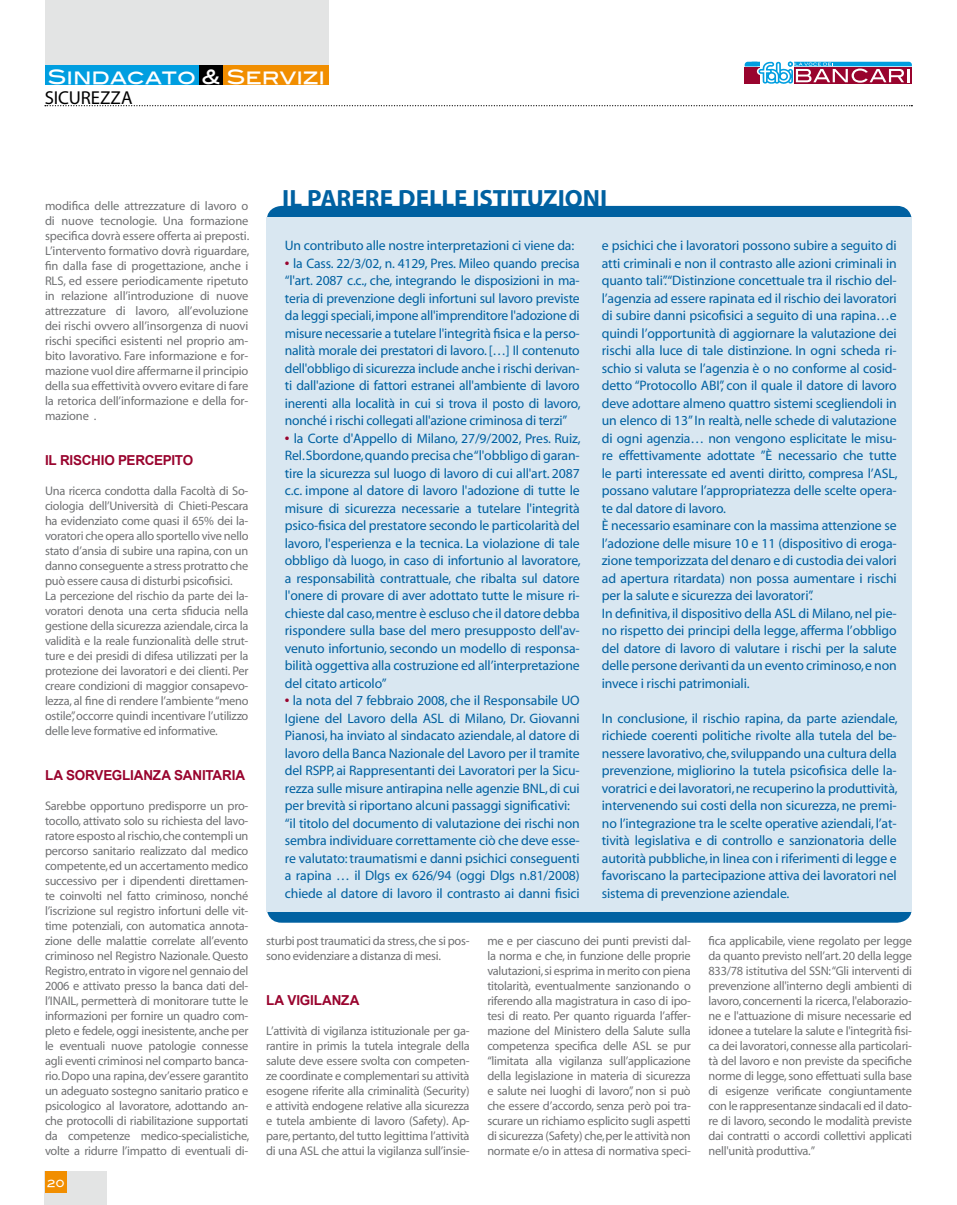
<style>
.page{position:relative;width:957px;height:1205px;background:#fff}
.page>*{position:absolute;margin:0;border:0;box-sizing:border-box;transform-origin:0 0}
.t1{font:700 25px "Myriad";color:#0061a1}
.t2{font:20px "Blair Md ITCTT Medium";color:#fff}
.t3{font:18.75px "Myriad";color:#000}
.t4{font:13.75px/17.5px "Myriad";letter-spacing:-.01em;color:#0061a1;text-align:justify}
.t5{font:700 13.75px "Arial";letter-spacing:-.015em;color:#99042e}
.t6{font:12.5px/15px "Myriad";letter-spacing:-.02em;color:#707173;text-align:justify}
.t7{font:10px "Blair Md ITCTT Medium";color:#fff}
.s1{font-weight:700;color:#99042e}
</style>
<div class="page">
<div style="left:45px;top:0;width:283px;height:71px;background:#e3e4e4"></div>
<div style="left:44px;top:1171px;width:62px;height:34px;background:#e3e4e4"></div>
<div style="left:45px;top:1171px;width:22px;height:22px;background:#f18e00"></div>
<svg style="left:744px;top:62px;width:168px;height:22px"></svg>
<svg style="left:45px;top:105px;width:867px;height:1px"></svg>
<div style="left:45px;top:65px;width:283px;height:19px;background:#f18e00"></div>
<div style="left:45px;top:65px;width:157px;height:19px;background:#009ee0"></div>
<div style="left:199px;top:65px;width:23px;height:19px;background:#000"></div>
<div style="left:267px;top:206px;width:645px;height:717px;background:#0061a1;border-radius:15px"></div>
<div style="left:267px;top:217px;width:645px;height:694px;background:#d9e7f1"></div>
<h2 class="t2" style="left:48px;top:65px;width:279px">SINDACATO &amp; SERVIZI</h2>
<h3 class="t3" style="left:45px;top:89px;width:20px">Sicurezza</h3>
<p class="t6" style="left:45px;top:199px;width:206px">modifica delle attrezzature di lavoro o di nuove tecnologie. Una formazione specifica dovrà essere offerta ai preposti.<br>L’intervento formativo dovrà riguardare, fin dalla fase di progettazione, anche i RLS, ed essere periodicamente ripetuto in relazione all’introduzione di nuove attrezzature di lavoro, all’evoluzione dei rischi ovvero all’insorgenza di nuovi rischi specifici esistenti nel proprio am&shy;bito lavorativo. Fare informazione e for&shy;mazione vuol dire affermarne il principio della sua effettività ovvero evitare di fare la retorica dell’informazione e della for&shy;mazione .</p>
<p class="t5" style="left:45px;top:452px;width:150px">IL RISCHIO PERCEPITO</p>
<p class="t6" style="left:45px;top:484px;width:205px;text-align:left">Una ricerca condotta dalla Facoltà di So&shy;ciologia dell’Università di Chieti-Pescara ha evidenziato come quasi il 65% dei la&shy;voratori che opera allo sportello vive nello stato d’ansia di subire una rapina, con un danno conseguente a stress protratto che può essere causa di disturbi psicofisici.<br>La percezione del rischio da parte dei la&shy;voratori denota una certa sfiducia nella gestione della sicurezza aziendale, circa la validità e la reale funzionalità delle strut&shy;ture e dei presidi di difesa utilizzati per la protezione dei lavoratori e dei clienti. Per creare condizioni di maggior consapevo&shy;lezza, al fine di rendere l’ambiente “meno ostile”, occorre quindi incentivare l’utilizzo delle leve formative ed informative.</p>
<p class="t5" style="left:45px;top:767px;width:202px">LA SORVEGLIANZA SANITARIA</p>
<p class="t6" style="left:45px;top:799px;width:206px">Sarebbe opportuno predisporre un pro&shy;tocollo, attivato solo su richiesta del lavo&shy;ratore esposto al rischio, che contempli un percorso sanitario realizzato dal medico competente, ed un accertamento medico successivo per i dipendenti direttamen&shy;te coinvolti nel fatto criminoso, nonché l’iscrizione sul registro infortuni delle vit&shy;time potenziali, con automatica annota&shy;zione delle malattie correlate all’evento criminoso nel Registro Nazionale. Questo Registro, entrato in vigore nel gennaio del 2006 e attivato presso la banca dati del&shy;l’INAIL, permetterà di monitorare tutte le informazioni per fornire un quadro com&shy;pleto e fedele, oggi inesistente, anche per le eventuali nuove patologie connesse agli eventi criminosi nel comparto banca&shy;rio. Dopo una rapina, dev’essere garantito un adeguato sostegno sanitario pratico e psicologico al lavoratore, adottando an&shy;che protocolli di riabilitazione supportati da competenze medico-specialistiche, volte a ridurre l’impatto di eventuali di-</p>
<p class="t7" style="left:47px;top:1177px;width:19px">20</p>
<h1 class="t1" style="left:282px;top:185px;width:327px">IL PARERE DELLE ISTITUZIONI</h1>
<p class="t4" style="left:285px;top:237px;width:291px">Un contributo alle nostre interpretazioni ci viene da:</p>
<p class="t4" style="left:285px;top:255px;width:297px"><span class="s1">•</span> la Cass. 22/3/02, n. 4129, Pres. Mileo quando precisa “l'art. 2087 c.c., che, integrando le disposizioni in ma&shy;teria di prevenzione degli infortuni sul lavoro previste da leggi speciali, impone all'imprenditore l'adozione di misure necessarie a tutelare l'integrità fisica e la perso&shy;nalità morale dei prestatori di lavoro. […] Il contenuto dell'obbligo di sicurezza include anche i rischi derivan&shy;ti dall'azione di fattori estranei all'ambiente di lavoro inerenti alla località in cui si trova il posto di lavoro, nonché i rischi collegati all'azione criminosa di terzi”</p>
<p class="t4" style="left:285px;top:430px;width:297px"><span class="s1">•</span> la Corte d'Appello di Milano, 27/9/2002, Pres. Ruiz, Rel. Sbordone, quando precisa che “l'obbligo di garan&shy;tire la sicurezza sul luogo di lavoro di cui all'art. 2087 c.c. impone al datore di lavoro l'adozione di tutte le misure di sicurezza necessarie a tutelare l'integrità psico-fisica del prestatore secondo le particolarità del lavoro, l'esperienza e la tecnica. La violazione di tale obbligo dà luogo, in caso di infortunio al lavoratore, a responsabilità contrattuale, che ribalta sul datore l'onere di provare di aver adottato tutte le misure ri&shy;chieste dal caso, mentre è escluso che il datore debba rispondere sulla base del mero presupposto dell'av&shy;venuto infortunio, secondo un modello di responsa&shy;bilità oggettiva alla costruzione ed all’interpretazione del citato articolo”</p>
<p class="t4" style="left:285px;top:692px;width:296px;text-align:left"><span class="s1">•</span> la nota del 7 febbraio 2008, che il Responsabile UO Igiene del Lavoro della ASL di Milano, Dr. Giovanni Pianosi, ha inviato al sindacato aziendale, al datore di lavoro della Banca Nazionale del Lavoro per il tramite del RSPP, ai Rappresentanti dei Lavoratori per la Sicu&shy;rezza sulle misure antirapina nelle agenzie BNL, di cui per brevità si riportano alcuni passaggi significativi: “il titolo del documento di valutazione dei rischi non sembra individuare correttamente ciò che deve esse&shy;re valutato: traumatismi e danni psichici conseguenti a rapina … il Dlgs ex 626/94 (oggi Dlgs n.81/2008) chiede al datore di lavoro il contrasto ai danni fisici</p>
<p class="t4" style="left:602px;top:237px;width:297px;text-align:left">e psichici che i lavoratori possono subire a seguito di atti criminali e non il contrasto alle azioni criminali in quanto tali”.“Distinzione concettuale tra il rischio del&shy;l’agenzia ad essere rapinata ed il rischio dei lavoratori di subire danni psicofisici a seguito di una rapina…e quindi l’opportunità di aggiornare la valutazione dei rischi alla luce di tale distinzione. In ogni scheda ri&shy;schio si valuta se l’agenzia è o no conforme al cosid&shy;detto “Protocollo ABI”, con il quale il datore di lavoro deve adottare almeno quattro sistemi scegliendoli in un elenco di 13” In realtà, nelle schede di valutazione di ogni agenzia… non vengono esplicitate le misu&shy;re effettivamente adottate ”È necessario che tutte le parti interessate ed aventi diritto, compresa l’ASL, possano valutare l’appropriatezza delle scelte opera&shy;te dal datore di lavoro.<br>È necessario esaminare con la massima attenzione se l’adozione delle misure 10 e 11 (dispositivo di eroga&shy;zione temporizzata del denaro e di custodia dei valori ad apertura ritardata) non possa aumentare i rischi per la salute e sicurezza dei lavoratori”.<br>In definitiva, il dispositivo della ASL di Milano, nel pie&shy;no rispetto dei principi della legge, afferma l’obbligo del datore di lavoro di valutare i rischi per la salute delle persone derivanti da un evento criminoso, e non invece i rischi patrimoniali.</p>
<p class="t4" style="left:602px;top:710px;width:297px">In conclusione, il rischio rapina, da parte aziendale, richiede coerenti politiche rivolte alla tutela del be&shy;nessere lavorativo, che, sviluppando una cultura della prevenzione, migliorino la tutela psicofisica delle la&shy;voratrici e dei lavoratori, ne recuperino la produttività, intervenendo sui costi della non sicurezza, ne premi&shy;no l’integrazione tra le scelte operative aziendali, l’at&shy;tività legislativa e di controllo e sanzionatoria delle autorità pubbliche, in linea con i riferimenti di legge e favoriscano la partecipazione attiva dei lavoratori nel sistema di prevenzione aziendale.</p>
<p class="t6" style="left:266px;top:934px;width:205px">sturbi post traumatici da stress, che si pos&shy;sono evidenziare a distanza di mesi.</p>
<p class="t5" style="left:266px;top:992px;width:95px">LA VIGILANZA</p>
<p class="t6" style="left:266px;top:1024px;width:205px">L’attività di vigilanza istituzionale per ga&shy;rantire in primis la tutela integrale della salute deve essere svolta con competen&shy;ze coordinate e complementari su attività esogene riferite alla criminalità (Security) e attività endogene relative alla sicurezza e tutela ambiente di lavoro (Safety). Ap&shy;pare, pertanto, del tutto legittima l’attività di una ASL che attui la vigilanza sull’insie-</p>
<p class="t6" style="left:487px;top:934px;width:205px">me e per ciascuno dei punti previsti dal&shy;la norma e che, in funzione delle proprie valutazioni, si esprima in merito con piena titolarità, eventualmente sanzionando o riferendo alla magistratura in caso di ipo&shy;tesi di reato. Per quanto riguarda l’affer&shy;mazione del Ministero della Salute sulla competenza specifica delle ASL se pur “limitata alla vigilanza sull’applicazione della legislazione in materia di sicurezza e salute nei luoghi di lavoro”, non si può che essere d’accordo, senza però poi tra&shy;scurare un richiamo esplicito sugli aspetti di sicurezza (Safety) che, per le attività non normate e/o in attesa di normativa speci-</p>
<p class="t6" style="left:708px;top:934px;width:205px">fica applicabile, viene regolato per legge da quanto previsto nell’art. 20 della legge 833/78 istitutiva del SSN:“Gli interventi di prevenzione all'interno degli ambienti di lavoro, concernenti la ricerca, l'elaborazio&shy;ne e l'attuazione di misure necessarie ed idonee a tutelare la salute e l'integrità fisi&shy;ca dei lavoratori, connesse alla particolari&shy;tà del lavoro e non previste da specifiche norme di legge, sono effettuati sulla base di esigenze verificate congiuntamente con le rappresentanze sindacali ed il dato&shy;re di lavoro, secondo le modalità previste dai contratti o accordi collettivi applicati nell'unità produttiva.”</p>
</div>
